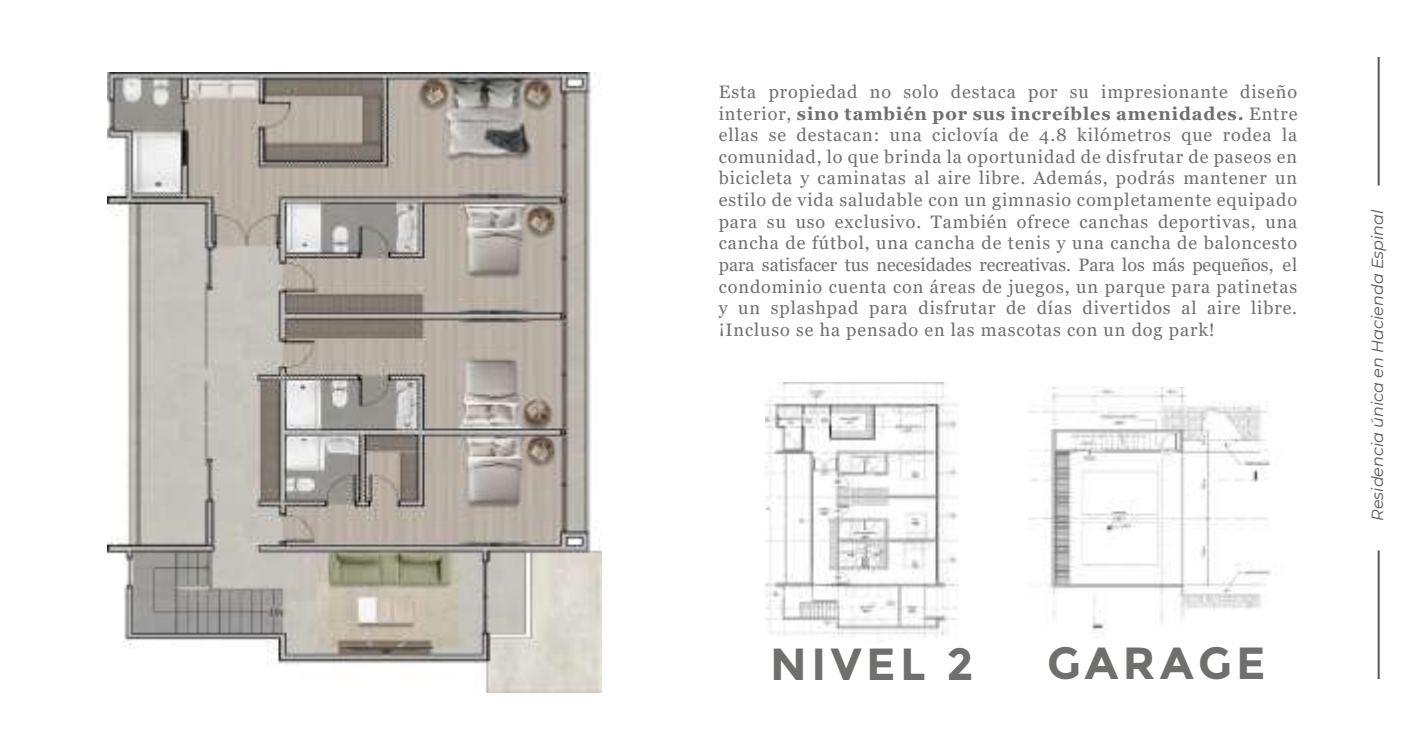
<style>
.page{position:relative;width:1418px;height:736px;background:#fff}
.page>*{position:absolute;margin:0;border:0;box-sizing:border-box;transform-origin:0 0}
.t1{font:700 45px "Montserrat";letter-spacing:.1em;color:#6f6f6e}
.t2{font:18px/21.6px "Georgia";letter-spacing:.05em;color:#6f6f6e;text-align:justify}
.t3{font:italic 16px "Montserrat";color:#575756}
.s1{font-weight:700}
</style>
<div class="page">
<img style="left:765px;top:382px;width:193px;height:260px">
<hr style="left:1377px;top:57px;width:2px;height:128px;background:#575756">
<hr style="left:1377px;top:550px;width:2px;height:128px;background:#575756">
<img style="left:107px;top:72px;width:494px;height:620px">
<img style="left:1028px;top:387px;width:243px;height:243px">
<p class="t2" style="left:718px;top:81px;width:580px">Esta propiedad no solo destaca por su impresionante diseño interior, <span class="s1">sino también por sus increíbles amenidades.</span> Entre ellas se destacan: una ciclovía de 4.8 kilómetros que rodea la comunidad, lo que brinda la oportunidad de disfrutar de paseos en bicicleta y caminatas al aire libre. Además, podrás mantener un estilo de vida saludable con un gimnasio completamente equipado para su uso exclusivo. También ofrece canchas deportivas, una cancha de fútbol, una cancha de tenis y una cancha de baloncesto para satisfacer tus necesidades recreativas. Para los más pequeños, el condominio cuenta con áreas de juegos, un parque para patinetas y un splashpad para disfrutar de días divertidos al aire libre. ¡Incluso se ha pensado en las mascotas con un dog park!</p>
<h1 class="t1" style="left:770px;top:636px;width:205px">NIVEL 2</h1>
<h1 class="t1" style="left:1047px;top:636px;width:220px">GARAGE</h1>
<p class="t3" style="left:1366px;top:520px;width:312px;rotate:-90deg">Residencia única en Hacienda Espinal</p>
</div>
